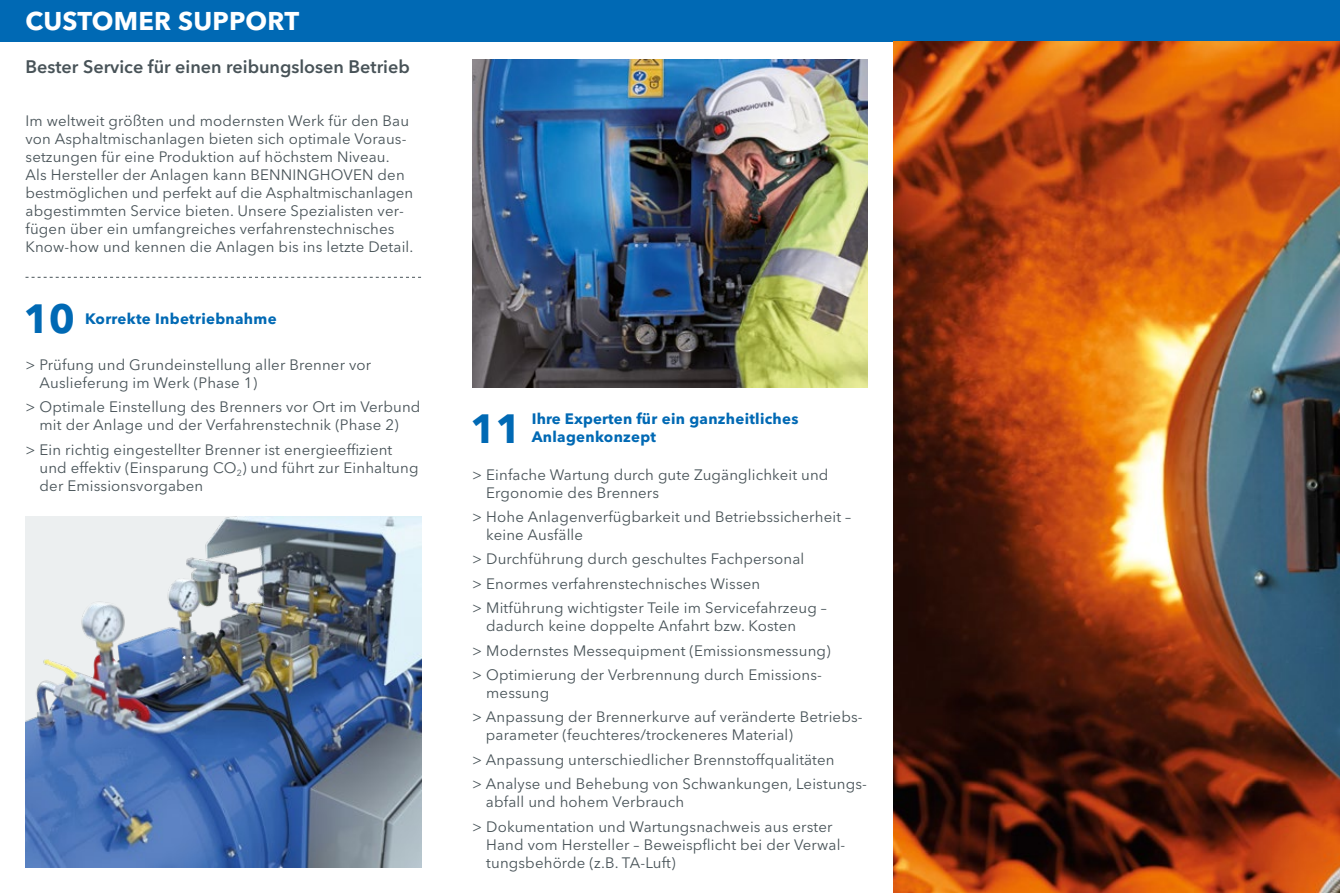
<style>
.page{position:relative;width:1340px;height:893px;background:#fff}
.page>*{position:absolute;margin:0;border:0;box-sizing:border-box;transform-origin:0 0}
.t1{font:700 40.5px "Avenir Next LT Pro";color:#0069b4}
.t2{font:700 25.5px "Avenir Next LT Pro";letter-spacing:.01em;color:#fff}
.t3{font:600 18px "Avenir Next LT Pro";color:#485358}
.t4{font:15px/18px "Avenir Next LT Pro";letter-spacing:.01em;color:#485358}
.t5{font:700 15px/18px "Avenir Next LT Pro";letter-spacing:.02em;color:#0069b4}
</style>
<div class="page">
<div style="left:0;top:0;width:1339px;height:41px;background:#0069b4"></div>
<svg style="left:26px;top:277px;width:395px;height:1px"></svg>
<img style="left:26px;top:516px;width:395px;height:351px">
<img style="left:472px;top:60px;width:395px;height:328px">
<img style="left:893px;top:41px;width:446px;height:852px">
<h2 class="t2" style="left:26px;top:6px;width:275px">CUSTOMER SUPPORT</h2>
<p class="t3" style="left:26px;top:56px;width:386px">Bester Service für einen reibungslosen Betrieb</p>
<p class="t4" style="left:26px;top:112px;width:389px">Im weltweit größten und modernsten Werk für den Bau von Asphaltmischanlagen bieten sich optimale Voraus&shy;setzungen für eine Produktion auf höchstem Niveau.<br>Als Hersteller der Anlagen kann BENNINGHOVEN den bestmöglichen und perfekt auf die Asphaltmischanlagen abgestimmten Service bieten. Unsere Spezialisten ver&shy;fügen über ein umfangreiches verfahrenstechnisches Know-how und kennen die Anlagen bis ins letzte Detail.</p>
<h1 class="t1" style="left:23px;top:294px;width:53px">10</h1>
<p class="t5" style="left:85px;top:310px;width:193px">Korrekte Inbetriebnahme</p>
<p class="t4" style="left:40px;top:356px;width:333px;text-indent:-14px">&gt; Prüfung und Grundeinstellung aller Brenner vor<br>Auslieferung im Werk (Phase 1)</p>
<p class="t4" style="left:26px;top:398px;width:396px;text-align:center">&gt; Optimale Einstellung des Brenners vor Ort im Verbund mit der Anlage und der Verfahrenstechnik (Phase 2)</p>
<p class="t4" style="left:40px;top:440px;width:380px;text-indent:-14px">&gt; Ein richtig eingestellter Brenner ist energieeffizient und effektiv (Einsparung CO<sub>2</sub>) und führt zur Einhaltung der Emissionsvorgaben</p>
<h1 class="t1" style="left:470px;top:404px;width:53px">11</h1>
<p class="t5" style="left:531px;top:410px;width:268px">Ihre Experten für ein ganzheitliches<br>Anlagenkonzept</p>
<p class="t4" style="left:486px;top:465px;width:344px;text-indent:-14px">&gt; Einfache Wartung durch gute Zugänglichkeit und<br>Ergonomie des Brenners</p>
<p class="t4" style="left:486px;top:508px;width:366px;text-indent:-14px">&gt; Hohe Anlagenverfügbarkeit und Betriebssicherheit – keine Ausfälle</p>
<p class="t4" style="left:472px;top:547px;width:356px;line-height:24.3px">&gt; Durchführung durch geschultes Fachpersonal<br>&gt; Enormes verfahrenstechnisches Wissen<br>&gt; Mitführung wichtigster Teile im Servicefahrzeug –</p>
<p class="t4" style="left:472px;top:614px;width:360px;line-height:24.3px;text-indent:14px">dadurch keine doppelte Anfahrt bzw. Kosten<br>&gt; Modernstes Messequipment (Emissionsmessung) &gt; Optimierung der Verbrennung durch Emissions-</p>
<p class="t4" style="left:472px;top:681px;width:390px;line-height:24.3px;text-indent:14px">messung<br>&gt; Anpassung der Brennerkurve auf veränderte Betriebs-</p>
<p class="t4" style="left:472px;top:723px;width:396px;line-height:24.3px;text-indent:14px">parameter (feuchteres/trockeneres Material)<br>&gt; Anpassung unterschiedlicher Brennstoffqualitäten<br>&gt; Analyse und Behebung von Schwankungen, Leistungs-</p>
<p class="t4" style="left:472px;top:790px;width:362px;line-height:24.3px;text-indent:14px">abfall und hohem Verbrauch<br>&gt; Dokumentation und Wartungsnachweis aus erster</p>
<p class="t4" style="left:486px;top:835px;width:361px">Hand vom Hersteller – Beweispflicht bei der Verwal&shy;tungsbehörde (z.B. TA-Luft)</p>
</div>
